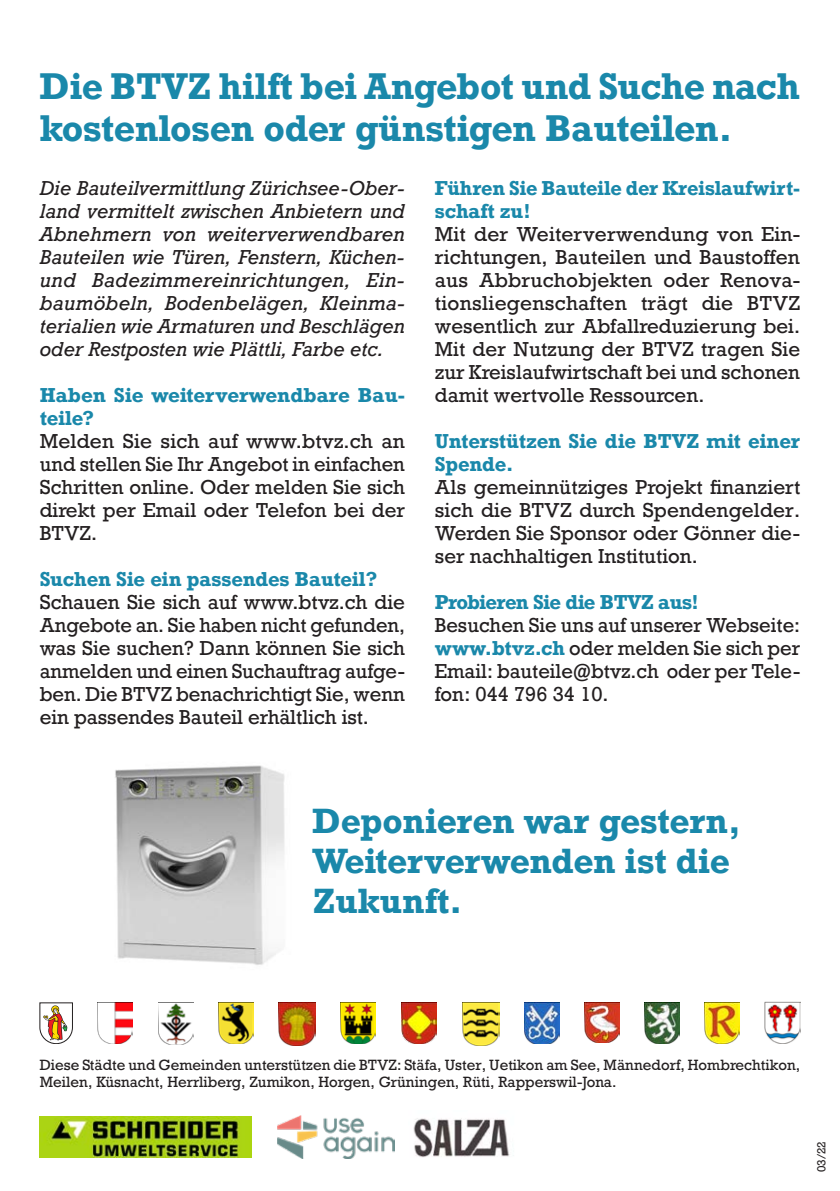
<style>
.page{position:relative;width:840px;height:1191px;background:#fff}
.page>*{position:absolute;margin:0;border:0;box-sizing:border-box;transform-origin:0 0}
.t1{font:700 35px/42px "Rockwell";letter-spacing:-.015em;color:#1a88aa}
.t2{font:700 33px/39.6px "Rockwell";letter-spacing:-.01em;color:#1a88aa}
.t3{font:19px/23px "Rockwell";color:#231f20;text-align:justify}
.t4{font:italic 19px/23px "Rockwell";color:#231f20;text-align:justify}
.t5{font:700 19px/23px "Rockwell";letter-spacing:-.01em;color:#1a88aa}
.t6{font:700 19px "Rockwell";letter-spacing:-.035em;color:#1a88aa}
.t7{font:14px/16.8px "Rockwell";color:#231f20}
.t8{font:11px "Rockwell";color:#231f20}
.s1{font-weight:700;color:#1a88aa}
</style>
<div class="page">
<img style="left:115px;top:765px;width:170px;height:200px">
<img style="left:704px;top:1002px;width:34px;height:41px">
<img style="left:764px;top:1001px;width:35px;height:42px">
<img style="left:644px;top:1002px;width:34px;height:41px">
<img style="left:462px;top:1002px;width:37px;height:43px">
<img style="left:278px;top:1002px;width:37px;height:43px">
<img style="left:584px;top:1002px;width:34px;height:40px">
<img style="left:218px;top:1002px;width:35px;height:41px">
<img style="left:340px;top:1002px;width:35px;height:41px">
<svg style="left:40px;top:1002px;width:33px;height:41px"></svg>
<img style="left:158px;top:1002px;width:35px;height:42px">
<img style="left:98px;top:1002px;width:35px;height:41px">
<img style="left:524px;top:1002px;width:35px;height:41px">
<img style="left:401px;top:1002px;width:35px;height:41px">
<img style="left:40px;top:1116px;width:211px;height:41px">
<img style="left:277px;top:1115px;width:117px;height:43px">
<img style="left:413px;top:1118px;width:97px;height:40px">
<h1 class="t1" style="left:40px;top:65px;width:761px">Die BTVZ hilft bei Angebot und Suche nach kostenlosen oder günstigen Bauteilen.</h1>
<p class="t4" style="left:40px;top:177px;width:366px">Die Bauteilvermittlung Zürichsee-Ober&shy;land vermittelt zwischen Anbietern und Abnehmern von weiterverwendbaren Bauteilen wie Türen, Fenstern, Küchen&shy;und Badezimmereinrichtungen, Ein&shy;baumöbeln, Bodenbelägen, Kleinma&shy;terialien wie Armaturen und Beschlägen oder Restposten wie Plättli, Farbe etc.</p>
<p class="t5" style="left:40px;top:383px;width:366px">Haben Sie weiterverwendbare Bau&shy;teile?</p>
<p class="t3" style="left:40px;top:430px;width:366px">Melden Sie sich auf www.btvz.ch an und stellen Sie Ihr Angebot in einfachen Schritten online. Oder melden Sie sich direkt per Email oder Telefon bei der BTVZ.</p>
<p class="t5" style="left:40px;top:567px;width:339px">Suchen Sie ein passendes Bauteil?</p>
<p class="t3" style="left:40px;top:591px;width:367px">Schauen Sie sich auf www.btvz.ch die Angebote an. Sie haben nicht gefunden, was Sie suchen? Dann können Sie sich anmelden und einen Suchauftrag aufge&shy;ben. Die BTVZ benachrichtigt Sie, wenn ein passendes Bauteil erhältlich ist.</p>
<p class="t5" style="left:434px;top:176px;width:366px">Führen Sie Bauteile der Kreislaufwirt&shy;schaft zu!</p>
<p class="t3" style="left:434px;top:223px;width:367px">Mit der Weiterverwendung von Ein&shy;richtungen, Bauteilen und Baustoffen aus Abbruchobjekten oder Renova&shy;tionsliegenschaften trägt die BTVZ wesentlich zur Abfallreduzierung bei.<br>Mit der Nutzung der BTVZ tragen Sie zur Kreislaufwirtschaft bei und schonen damit wertvolle Ressourcen.</p>
<p class="t5" style="left:434px;top:429px;width:366px">Unterstützen Sie die BTVZ mit einer<br>Spende.</p>
<p class="t3" style="left:434px;top:476px;width:367px">Als gemeinnütziges Projekt finanziert sich die BTVZ durch Spendengelder.<br>Werden Sie Sponsor oder Gönner die&shy;ser nachhaltigen Institution.</p>
<p class="t6" style="left:434px;top:589px;width:265px">Probieren Sie die BTVZ aus!</p>
<p class="t3" style="left:434px;top:614px;width:367px">Besuchen Sie uns auf unserer Webseite: <span class="s1">www.btvz.ch</span> oder melden Sie sich per Email: bauteile@btvz.ch oder per Tele&shy;fon: 044 796 34 10.</p>
<h2 class="t2" style="left:312px;top:801px;width:430px">Deponieren war gestern,<br>Weiterverwenden ist die<br>Zukunft.</h2>
<p class="t7" style="left:40px;top:1056px;width:761px">Diese Städte und Gemeinden unterstützen die BTVZ: Stäfa, Uster, Uetikon am See, Männedorf, Hombrechtikon,<br>Meilen, Küsnacht, Herrliberg, Zumikon, Horgen, Grüningen, Rüti, Rapperswil-Jona.</p>
<p class="t8" style="left:814px;top:1172px;width:33px;rotate:-90deg">03/22</p>
</div>
